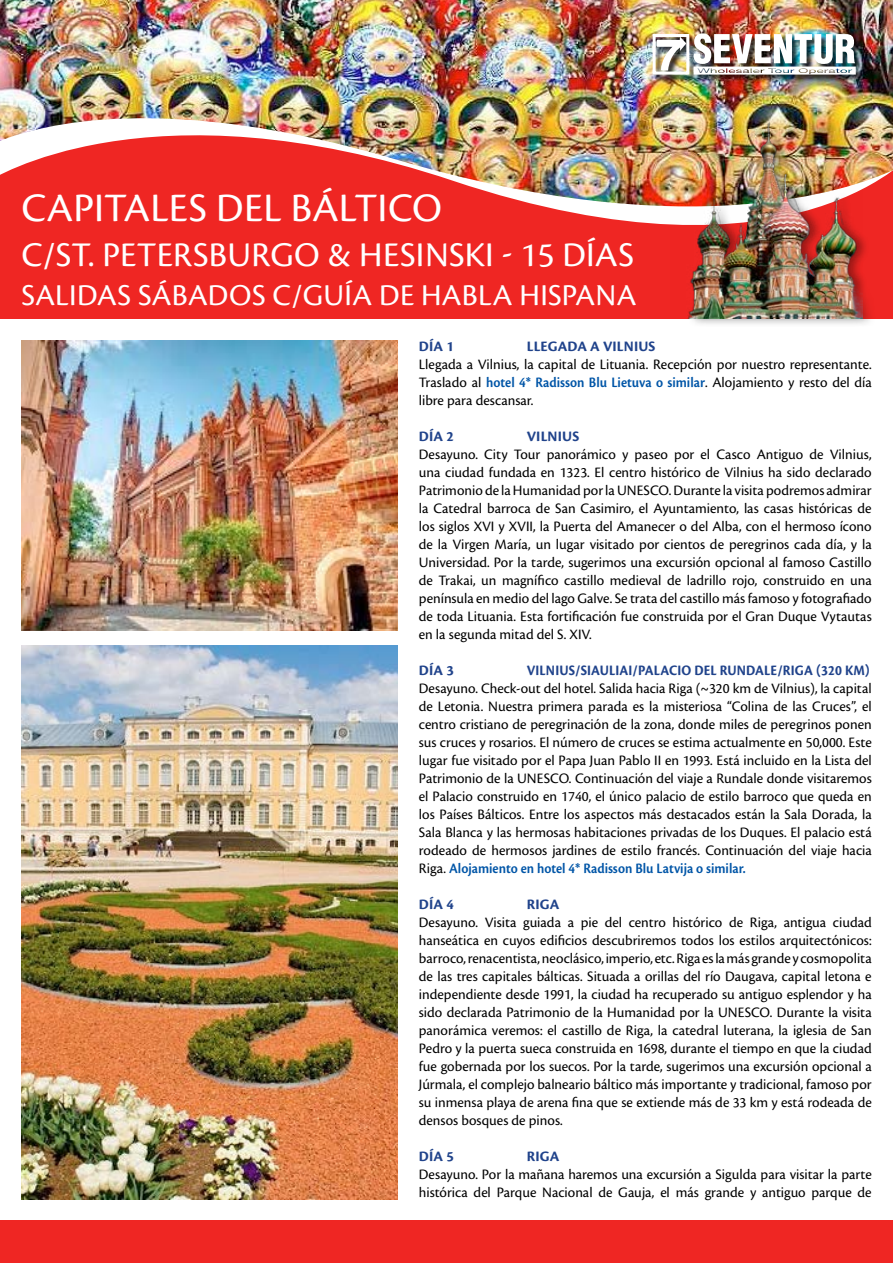
<style>
.page{position:relative;width:893px;height:1263px;background:#fff}
.page>*{position:absolute;margin:0;border:0;box-sizing:border-box;transform-origin:0 0}
.t1{font:42px "Cronos Pro";letter-spacing:.005em;color:#fff}
.t2{font:36px "Cronos Pro";letter-spacing:.01em;color:#fff}
.t3{font:31.5px "Cronos Pro";letter-spacing:.01em;color:#fff}
.t4{font:15px/18px "Cronos Pro";color:#000;text-align:justify}
.t5{font:700 15px "Cronos Pro";letter-spacing:.01em;color:#20438b}
.t6{font:700 15px "Cronos Pro";letter-spacing:.01em;color:#20438b;scale:.92 1}
.s1{font-weight:600;color:#0055a7}
</style>
<div class="page">
<div style="left:0;top:125px;width:893px;height:194px;background:#ef2623"></div>
<svg style="left:555px;top:209px;width:116px;height:16px;fill:#fff"></svg>
<img style="left:0;top:0;width:893px;height:209px">
<div style="left:0;top:1220px;width:893px;height:43px;background:#ef2623"></div>
<img style="left:21px;top:340px;width:377px;height:290px">
<img style="left:21px;top:645px;width:377px;height:554px">
<div style="left:653px;top:34px;width:211px;height:49px;background:#000;opacity:.77"></div>
<div style="left:653px;top:34px;width:36px;height:41px;border:3px solid #fff"></div>
<svg style="left:657px;top:37px;width:29px;height:33px"></svg>
<img style="left:694px;top:33px;width:162px;height:42px">
<div style="left:688px;top:115px;width:189px;height:212px;background:#000;opacity:.35"></div>
<img style="left:671px;top:118px;width:191px;height:201px">
<h1 class="t1" style="left:21px;top:184px;width:422px">capitales del bÁltico</h1>
<h2 class="t2" style="left:21px;top:234px;width:99px">C/ST. PETE</h2>
<h2 class="t2" style="left:173px;top:234px;width:442px">RSBURGO &amp; HESI NSKI - 15 DÍAS</h2>
<h3 class="t3" style="left:21px;top:277px;width:439px">Salidas sábados c/GUÍA DE HABLA</h3>
<h3 class="t3" style="left:519px;top:277px;width:35px">HISPA</h3>
<h3 class="t3" style="left:596px;top:277px;width:41px">NA</h3>
<p class="t5" style="left:419px;top:338px;width:36px">DÍA 1</p>
<p class="t5" style="left:527px;top:338px;width:130px">LLEGADA A VILNIUS</p>
<p class="t4" style="left:419px;top:355px;width:454px">Llegada a Vilnius, la capital de Lituania. Recepción por nuestro representante.<br>Traslado al <span class="s1">hotel 4* Radisson Blu Lietuva o similar</span>. Alojamiento y resto del día libre para descansar.</p>
<p class="t5" style="left:419px;top:428px;width:36px">DÍA 2</p>
<p class="t5" style="left:527px;top:428px;width:54px">VILNIUS</p>
<p class="t4" style="left:419px;top:445px;width:454px">Desayuno. City Tour panorámico y paseo por el Casco Antiguo de Vilnius, una ciudad fundada en 1323. El centro histórico de Vilnius ha sido declarado Patrimonio de la Humanidad por la UNESCO</p>
<p class="t4" style="left:419px;top:481px;width:454px;text-indent:250px">. Durante la visita podremos admirar la Catedral barroca de San Casimiro, el Ayuntamiento, las casas históricas de los siglos XVI y XVII, la Puerta del Amanecer o del Alba, con el hermoso ícono de la Virgen María, un lugar visitado por cientos de peregrinos cada día, y la Universidad. Por la tarde, sugerimos una excursión opcional al famoso Castillo de Trakai, un magnífico castillo medieval de ladrillo rojo, construido en una península en medio del lago Galve. Se trata del castillo más famoso y fotografiado de toda Lituania. Esta fortificación fue construida por el Gran Duque Vytautas en la segunda mitad del S. XIV.</p>
<p class="t5" style="left:419px;top:662px;width:36px">DÍA 3</p>
<p class="t6" style="left:527px;top:662px;width:374px">VILNIUS/SIAULIAI/PALACIO DEL RUNDALE/RIGA (320 KM)</p>
<p class="t4" style="left:419px;top:679px;width:454px">Desayuno. Check-out del hotel. Salida hacia Riga (~320 km de Vilnius), la capital de Letonia. Nuestra primera parada es la misteriosa “Colina de las Cruces”, el centro cristiano de peregrinación de la zona, donde miles de peregrinos ponen sus cruces y rosarios. El número de cruces se estima actualmente en 50,000. Este lugar fue visitado por el Papa Juan Pablo II en 1993. Está incluido en la Lista del Patrimonio de la UNESCO</p>
<p class="t4" style="left:419px;top:769px;width:454px;text-indent:150px">. Continuación del viaje a Rundale donde visitaremos el Palacio construido en 1740, el único palacio de estilo barroco que queda en los Países Bálticos. Entre los aspectos más destacados están la Sala Dorada, la Sala Blanca y las hermosas habitaciones privadas de los Duques. El palacio está rodeado de hermosos jardines de estilo francés. Continuación del viaje hacia Riga. <span class="s1">Alojamiento en hotel 4* Radisson Blu Latvija o similar.</span></p>
<p class="t5" style="left:419px;top:896px;width:36px">DÍA 4</p>
<p class="t5" style="left:527px;top:896px;width:34px">RIGA</p>
<p class="t4" style="left:419px;top:913px;width:454px">Desayuno. Visita guiada a pie del centro histórico de Riga, antigua ciudad hanseática en cuyos edificios descubriremos todos los estilos arquitectónicos: barroco, renacentista, neoclásico, imperio, etc. Riga es la más grande y cosmopolita de las tres capitales bálticas. Situada a orillas del río Daugava, capital letona e independiente desde 1991, la ciudad ha recuperado su antiguo esplendor y ha sido declarada Patrimonio de la Humanidad por la UNESCO</p>
<p class="t4" style="left:419px;top:1003px;width:454px;text-indent:351px">. Durante la visita panorámica veremos: el castillo de Riga, la catedral luterana, la iglesia de San Pedro y la puerta sueca construida en 1698, durante el tiempo en que la ciudad fue gobernada por los suecos. Por la tarde, sugerimos una excursión opcional a Júrmala, el complejo balneario báltico más importante y tradicional, famoso por su inmensa playa de arena fina que se extiende más de 33 km y está rodeada de densos bosques de pinos.</p>
<p class="t5" style="left:419px;top:1148px;width:36px">DÍA 5</p>
<p class="t5" style="left:527px;top:1148px;width:34px">RIGA</p>
<p class="t4" style="left:419px;top:1165px;width:454px">Desayuno. Por la mañana haremos una excursión a Sigulda para visitar la parte histórica del Parque Nacional de Gauja, el más grande y antiguo parque de</p>
</div>
